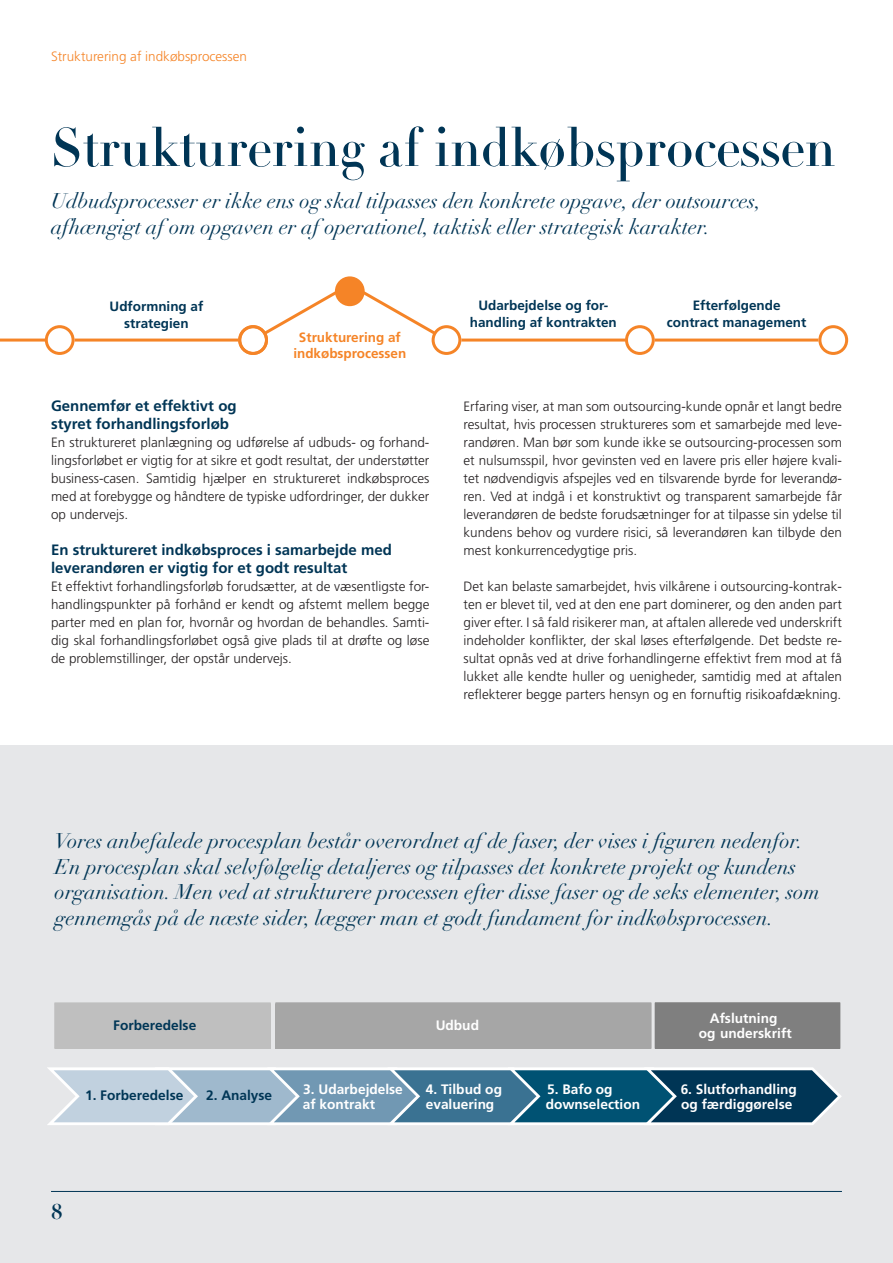
<style>
.page{position:relative;width:893px;height:1263px;background:#fff}
.page>*{position:absolute;margin:0;border:0;box-sizing:border-box;transform-origin:0 0}
.Overskrift{font:53.25px "Didot LT Std Headline";letter-spacing:-.01em;color:#003555}
.Manchet{font:italic 21px/25.5px "Didot LT Std";color:#003555}
.t1{font:700 21px "Didot LT Std";color:#003555}
.Rubrik{font:700 15px/18px "Frutiger LT Std";color:#003555}
.t2{font:700 13.65px/15.3px "Frutiger LT Std";color:#fff}
.t3{font:700 13.65px "Frutiger LT Std";color:#003656}
.Brødtekst{font:300 13.5px/18px "Frutiger LT Std";color:#231f20;text-align:justify}
.Overskrift_2_linier{font:700 13.5px/16.5px "Frutiger LT Std";color:#003555;text-align:center}
.t4{font:300 13.5px "Frutiger LT Std";color:#f58427}
.Overskrift_2_linier-2{font:700 13.5px/16.5px "Frutiger LT Std";color:#f58427;text-align:center}
</style>
<div class="page">
<div style="left:0;top:745px;width:893px;height:518px;background:#e6e7e9"></div>
<svg style="left:54px;top:1002px;width:786px;height:47px;background:#a4a4a4"></svg>
<svg style="left:47px;top:1067px;width:795px;height:58px;background:#6a91a8"></svg>
<hr style="left:51px;top:1191px;width:791px;height:1px;background:#003555">
<hr style="left:461px;top:339px;width:164px;height:3px;background:#f58427">
<hr style="left:75px;top:339px;width:163px;height:3px;background:#f58427">
<hr style="left:655px;top:339px;width:163px;height:3px;background:#f58427">
<hr style="left:0;top:339px;width:47px;height:3px;background:#f58427">
<div style="left:45px;top:325px;width:30px;height:30px;border:3px solid #f58427;border-radius:50%"></div>
<div style="left:238px;top:325px;width:30px;height:30px;border:3px solid #f58427;border-radius:50%"></div>
<div style="left:432px;top:325px;width:29px;height:30px;border:3px solid #f58427;border-radius:50%"></div>
<div style="left:336px;top:278px;width:27px;height:27px;background:#f58427;border-radius:50%"></div>
<div style="left:335px;top:276px;width:30px;height:30px;border:3px solid #f58427;border-radius:50%"></div>
<div style="left:625px;top:325px;width:30px;height:30px;border:3px solid #f58427;border-radius:50%"></div>
<div style="left:818px;top:325px;width:30px;height:30px;border:3px solid #f58427;border-radius:50%"></div>
<svg style="left:260px;top:288px;width:80px;height:49px"></svg>
<svg style="left:359px;top:288px;width:80px;height:49px"></svg>
<p class="t4" style="left:51px;top:49px;width:198px">Strukturering af indkøbsprocessen</p>
<p class="Overskrift" style="left:51px;top:115px;width:786px">Strukturering af indkøbsprocessen</p>
<p class="Manchet" style="left:51px;top:189px;width:711px">Udbudsprocesser er ikke ens og skal tilpasses den konkrete opgave, der outsources, afhængigt af om opgaven er af operationel, taktisk eller strategisk karakter.</p>
<p class="Overskrift_2_linier" style="left:110px;top:299px;width:95px">Udformning af strategien</p>
<p class="Overskrift_2_linier-2" style="left:293px;top:329px;width:114px">Strukturering af indkøbsprocessen</p>
<p class="Rubrik" style="left:51px;top:397px;width:187px">Gennemfør et effektivt og styret forhandlingsforløb</p>
<p class="Brødtekst" style="left:51px;top:434px;width:380px">En struktureret planlægning og udførelse af udbuds- og forhand&shy;lingsforløbet er vigtig for at sikre et godt resultat, der understøtter business-casen. Samtidig hjælper en struktureret indkøbsproces med at forebygge og håndtere de typiske udfordringer, der dukker op undervejs.</p>
<p class="Rubrik" style="left:51px;top:541px;width:342px">En struktureret indkøbsproces i samarbejde med leverandøren er vigtig for et godt resultat</p>
<p class="Brødtekst" style="left:51px;top:578px;width:380px">Et effektivt forhandlingsforløb forudsætter, at de væsentligste for&shy;handlingspunkter på forhånd er kendt og afstemt mellem begge parter med en plan for, hvornår og hvordan de behandles. Samti&shy;dig skal forhandlingsforløbet også give plads til at drøfte og løse de problemstillinger, der opstår undervejs.</p>
<p class="Overskrift_2_linier" style="left:470px;top:297px;width:149px">Udarbejdelse og for&shy;handling af kontrakten</p>
<p class="Overskrift_2_linier" style="left:667px;top:297px;width:141px">Efterfølgende contract management</p>
<p class="Brødtekst" style="left:463px;top:398px;width:380px">Erfaring viser, at man som outsourcing-kunde opnår et langt bedre resultat, hvis processen struktureres som et samarbejde med leve&shy;randøren. Man bør som kunde ikke se outsourcing-processen som et nulsumsspil, hvor gevinsten ved en lavere pris eller højere kvali&shy;tet nødvendigvis afspejles ved en tilsvarende byrde for leverandø&shy;ren. Ved at indgå i et konstruktivt og transparent samarbejde får leverandøren de bedste forudsætninger for at tilpasse sin ydelse til kundens behov og vurdere risici, så leverandøren kan tilbyde den mest konkurrencedygtige pris.</p>
<p class="Brødtekst" style="left:463px;top:578px;width:380px">Det kan belaste samarbejdet, hvis vilkårene i outsourcing-kontrak&shy;ten er blevet til, ved at den ene part dominerer, og den anden part giver efter. I så fald risikerer man, at aftalen allerede ved underskrift indeholder konflikter, der skal løses efterfølgende. Det bedste re&shy;sultat opnås ved at drive forhandlingerne effektivt frem mod at få lukket alle kendte huller og uenigheder, samtidig med at aftalen reflekterer begge parters hensyn og en fornuftig risikoafdækning.</p>
<p class="Manchet" style="left:55px;top:829px;width:766px">Vores anbefalede procesplan består overordnet af de faser, der vises i figuren nedenfor.<br>En procesplan skal selvfølgelig detaljeres og tilpasses det konkrete projekt og kundens organisation. Men ved at strukturere processen efter disse faser og de seks elementer, som gennemgås på de næste sider, lægger man et godt fundament for indkøbsprocessen.</p>
<p class="t3" style="left:113px;top:1017px;width:84px">Forberedelse</p>
<p class="t2" style="left:436px;top:1018px;width:45px">Udbud</p>
<p class="t3" style="left:85px;top:1087px;width:100px">1. Forberedelse</p>
<p class="t3" style="left:206px;top:1087px;width:67px">2. Analyse</p>
<p class="t2" style="left:303px;top:1082px;width:101px">3. Udarbejdelse af kontrakt</p>
<p class="t2" style="left:426px;top:1082px;width:78px">4. Tilbud og evaluering</p>
<p class="t2" style="left:546px;top:1082px;width:96px">5. Bafo og downselection</p>
<h2 class="t1" style="left:51px;top:1198px;width:13px">8</h2>
<p class="t2" style="left:699px;top:1010px;width:94px;text-align:center">Afslutning<br>og underskrift</p>
<p class="t2" style="left:681px;top:1082px;width:118px">6. Slutforhandling og færdiggørelse</p>
</div>
